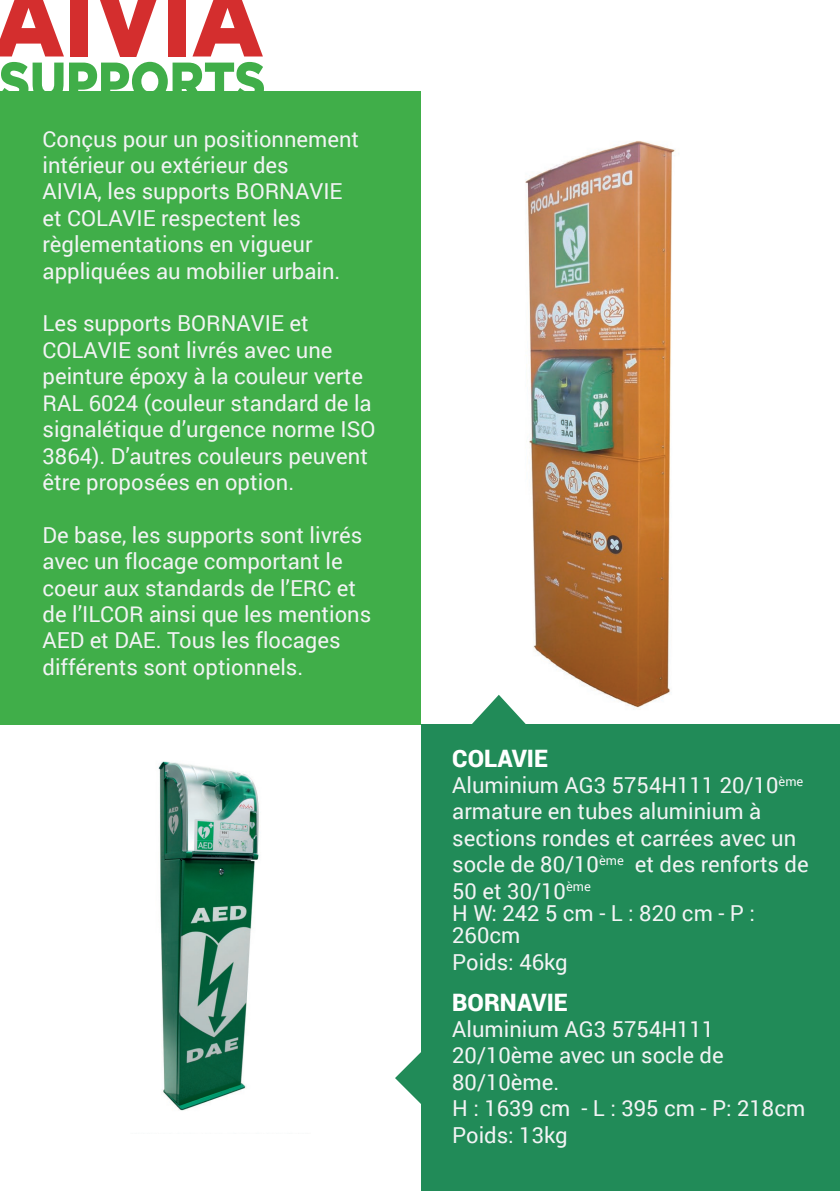
<style>
.page{position:relative;width:840px;height:1191px;background:#fff}
.page>*{position:absolute;margin:0;border:0;box-sizing:border-box;transform-origin:0 0}
.t1{font:900 102.4px "Gotham";color:#d42e2e;scale:.88 1}
.t2{font:900 24px "Roboto";color:#fff}
.t3{font:22px/26.4px "Roboto";color:#f2f3f4}
</style>
<div class="page">
<img style="left:158px;top:761px;width:101px;height:350px">
<img style="left:498px;top:141px;width:177px;height:569px">
<div style="left:421px;top:724px;width:418px;height:467px;background:#218b58"></div>
<div style="left:0;top:91px;width:420px;height:633px;background:#40ae49"></div>
<svg style="left:1px;top:62px;width:263px;height:29px"></svg>
<svg style="left:472px;top:695px;width:60px;height:29px"></svg>
<svg style="left:395px;top:1052px;width:26px;height:52px"></svg>
<h1 class="t1" style="left:-7px;top:-50px;width:309px">AIVIA</h1>
<p class="t3" style="left:43px;top:125px;width:318px">Conçus pour un positionnement intérieur ou extérieur des<br>AIVIA, les supports BORNAVIE et COLAVIE respectent les règlementations en vigueur appliquées au mobilier urbain.</p>
<p class="t3" style="left:43px;top:310px;width:334px">Les supports BORNAVIE et<br>COLAVIE sont livrés avec une peinture époxy à la couleur verte<br>RAL 6024 (couleur standard de la signalétique d’urgence norme ISO<br>3864). D’autres couleurs peuvent être proposées en option.</p>
<p class="t3" style="left:43px;top:521px;width:330px">De base, les supports sont livrés avec un flocage comportant le coeur aux standards de l’ERC et de l’ILCOR ainsi que les mentions<br>AED et DAE. Tous les flocages différents sont optionnels.</p>
<p class="t2" style="left:452px;top:741px;width:97px">COLAVIE</p>
<p class="t3" style="left:452px;top:771px;width:358px">Aluminium AG3 5754H111 20/10<sup>ème </sup>armature en tubes aluminium à sections rondes et carrées avec un socle de 80/10<sup>ème</sup> et des renforts de<br>50 et 30/10<sup>ème</sup></p>
<p class="t3" style="left:452px;top:901px;width:304px;line-height:22px">H W: 242 5 cm - L : 820 cm - P :<br>260cm</p>
<p class="t3" style="left:452px;top:948px;width:117px">Poids: 46kg</p>
<p class="t2" style="left:452px;top:985px;width:117px">BORNAVIE</p>
<p class="t3" style="left:452px;top:1015px;width:354px">Aluminium AG3 5754H111<br>20/10ème avec un socle de<br>80/10ème.<br>H : 1639 cm - L : 395 cm - P: 218cm<br>Poids: 13kg</p>
</div>
